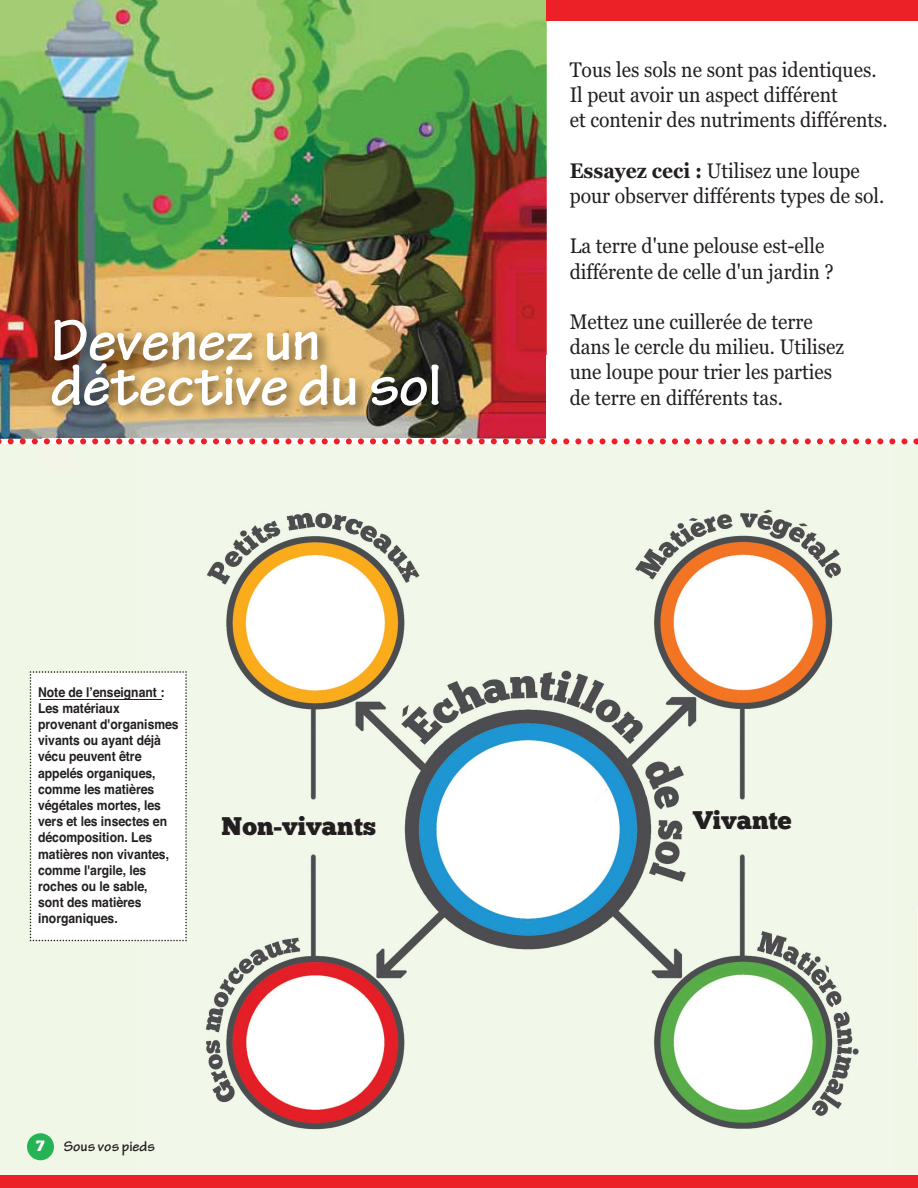
<style>
.page{position:relative;width:918px;height:1188px;background:#fff}
.page>*{position:absolute;margin:0;border:0;box-sizing:border-box;transform-origin:0 0}
.t1{font:700 61.2px/45px "Tekton Pro";letter-spacing:-.01em;color:#fff}
.t2{font:25.5px "Chunk Five";color:#231f20}
.t3{font:21px/25.2px "Georgia";color:#231f20;scale:.92 1}
.t4{font:700 15px "Tekton Pro";color:#231f20}
.t5{font:15px "Chunk Five";color:#fff}
.t6{font:700 13.5px/16.2px "Helvetica";color:#231f20;scale:.9 1}
.s1{font-weight:700}
</style>
<div class="page">
<div style="left:0;top:444px;width:918px;height:744px;background:#f0f7e7"></div>
<img style="left:0;top:0;width:547px;height:438px">
<div style="left:27px;top:1133px;width:27px;height:27px;background:#26b355;border-radius:50%"></div>
<svg style="left:917px;top:907px;width:1px;height:160px"></svg>
<img style="left:45px;top:444px;width:535px;height:1px">
<img style="left:40px;top:300px;width:419px;height:138px">
<svg style="left:0;top:438px;width:907px;height:6px"></svg>
<svg style="left:913px;top:438px;width:5px;height:6px"></svg>
<div style="left:547px;top:0;width:371px;height:20px;background:#ec2027"></div>
<img style="left:137px;top:509px;width:756px;height:667px">
<div style="left:30px;top:671px;width:157px;height:270px;background:#fff"></div>
<hr style="left:40px;top:699px;width:122px;height:1px;background:#231f20">
<div style="left:0;top:1176px;width:918px;height:12px;background:#ec2027"></div>
<h1 class="t1" style="left:51px;top:319px;width:392px">Devenez un détective du sol</h1>
<p class="t3" style="left:570px;top:56px;width:347px">Tous les sols ne sont pas identiques.<br>Il peut avoir un aspect différent<br>et contenir des nutriments différents.</p>
<p class="t3" style="left:570px;top:157px;width:343px"><span class="s1">Essayez ceci :</span> Utilisez une loupe pour observer différents types de sol.</p>
<p class="t3" style="left:570px;top:233px;width:289px">La terre d'une pelouse est-elle différente de celle d'un jardin ?</p>
<p class="t3" style="left:570px;top:308px;width:300px">Mettez une cuillerée de terre dans le cercle du milieu. Utilisez une loupe pour trier les parties de terre en différents tas.</p>
<p class="t6" style="left:38px;top:684px;width:158px">Note de l’enseignant :<br>Les matériaux provenant d'organismes vivants ou ayant déjà vécu peuvent être appelés organiques, comme les matières végétales mortes, les vers et les insectes en décomposition. Les matières non vivantes, comme l'argile, les roches ou le sable,<br>sont des matières inorganiques.</p>
<p class="t2" style="left:222px;top:810px;width:156px">Non-vivants</p>
<p class="t2" style="left:693px;top:805px;width:100px">Vivante</p>
<p class="t5" style="left:36px;top:1137px;width:10px">7</p>
<p class="t4" style="left:64px;top:1137px;width:93px">Sous vos pieds</p>
</div>
